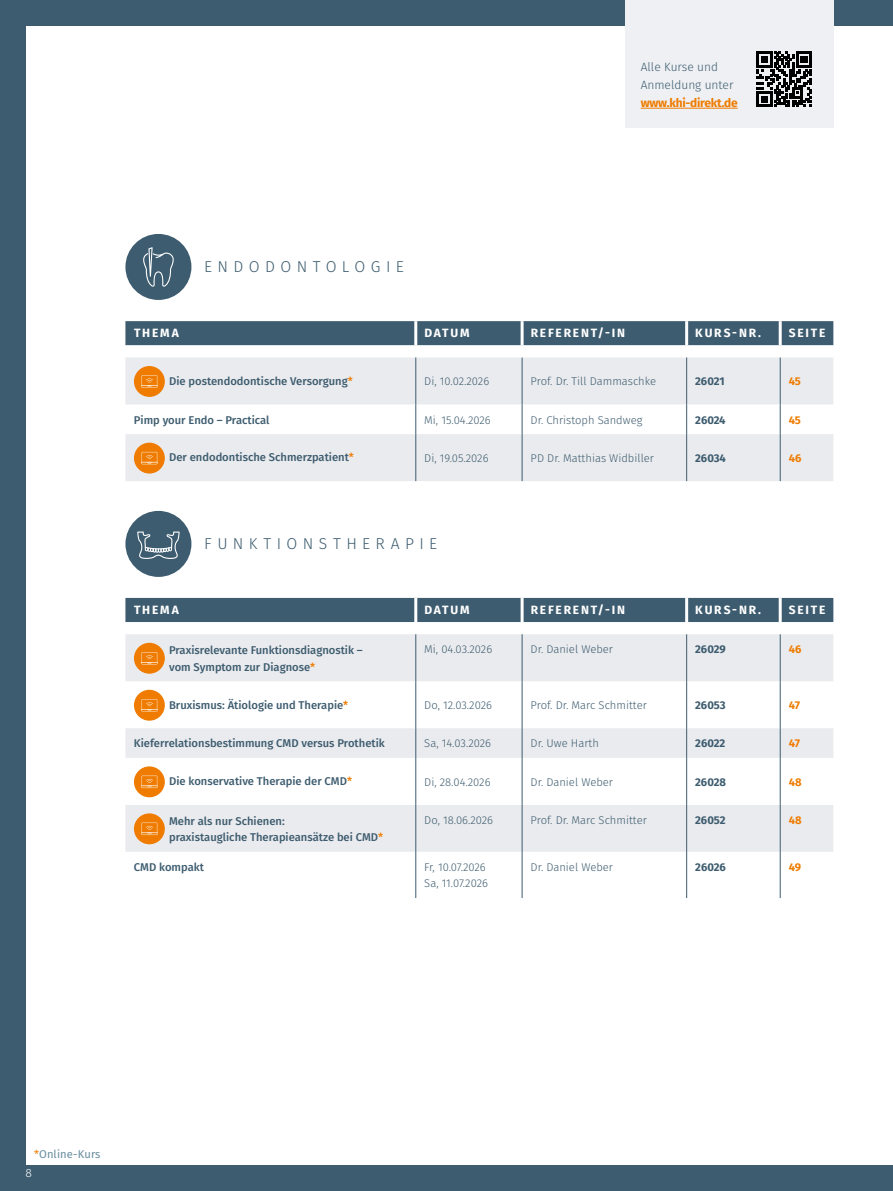
<style>
.page{position:relative;width:893px;height:1191px;background:#fff}
.page>*{position:absolute;margin:0;border:0;box-sizing:border-box;transform-origin:0 0}
.t1{font:300 15.75px "Fira Sans";letter-spacing:.34em;color:#3d5c6f}
.t2{font:700 12px "Fira Sans";letter-spacing:.15em;color:#fff}
.t3{font:300 12px/18px "Fira Sans";color:#3d5c6f}
.t4{font:700 12px "Fira Sans";letter-spacing:-.02em;color:#ef7c00}
.t5{font:300 12px "Fira Sans";color:#fff}
.t6{font:500 11.25px/16.5px "Fira Sans";color:#3d5c6f}
.t7{font:300 11.25px/16.5px "Fira Sans";color:#3d5c6f}
.t8{font:700 11.25px "Fira Sans";color:#3d5c6f}
.t9{font:700 11.25px "Fira Sans";letter-spacing:-.01em;color:#ef7c00}
.t10{font:11.25px "Fira Sans";letter-spacing:.01em;color:#698d9e}
.s1{color:#ef7c00}
</style>
<div class="page">
<div style="left:125px;top:234px;width:66px;height:66px;background:#3d5c6f;border-radius:50%"></div>
<svg style="left:143px;top:247px;width:31px;height:40px"></svg>
<div style="left:125px;top:321px;width:708px;height:24px;background:#3d5c6f"></div>
<svg style="left:125px;top:345px;width:708px;height:1px"></svg>
<svg style="left:125px;top:357px;width:708px;height:124px;fill:#eaebee"></svg>
<hr style="left:521px;top:321px;width:3px;height:24px;background:#fff">
<hr style="left:414px;top:321px;width:3px;height:24px;background:#fff">
<hr style="left:685px;top:321px;width:3px;height:24px;background:#fff">
<hr style="left:779px;top:321px;width:3px;height:24px;background:#fff">
<hr style="left:415px;top:357px;width:1px;height:47px;background:#3d5c6f">
<hr style="left:522px;top:357px;width:1px;height:47px;background:#3d5c6f">
<hr style="left:686px;top:357px;width:1px;height:47px;background:#3d5c6f">
<hr style="left:780px;top:357px;width:1px;height:47px;background:#3d5c6f">
<hr style="left:415px;top:404px;width:1px;height:30px;background:#3d5c6f">
<hr style="left:522px;top:404px;width:1px;height:30px;background:#3d5c6f">
<hr style="left:686px;top:404px;width:1px;height:30px;background:#3d5c6f">
<hr style="left:780px;top:404px;width:1px;height:30px;background:#3d5c6f">
<hr style="left:415px;top:434px;width:1px;height:47px;background:#3d5c6f">
<hr style="left:522px;top:434px;width:1px;height:47px;background:#3d5c6f">
<hr style="left:686px;top:434px;width:1px;height:47px;background:#3d5c6f">
<hr style="left:780px;top:434px;width:1px;height:47px;background:#3d5c6f">
<div style="left:134px;top:366px;width:31px;height:31px;background:#ef7c00;border-radius:50%"></div>
<svg style="left:141px;top:375px;width:17px;height:13px"></svg>
<div style="left:134px;top:442px;width:31px;height:31px;background:#ef7c00;border-radius:50%"></div>
<svg style="left:141px;top:452px;width:17px;height:12px"></svg>
<div style="left:125px;top:598px;width:708px;height:24px;background:#3d5c6f"></div>
<div style="left:125px;top:728px;width:708px;height:30px;background:#eaebee"></div>
<svg style="left:125px;top:758px;width:708px;height:140px"></svg>
<hr style="left:521px;top:598px;width:3px;height:24px;background:#fff">
<hr style="left:414px;top:598px;width:3px;height:24px;background:#fff">
<hr style="left:685px;top:598px;width:3px;height:24px;background:#fff">
<hr style="left:779px;top:598px;width:3px;height:24px;background:#fff">
<hr style="left:415px;top:681px;width:1px;height:47px;background:#3d5c6f">
<hr style="left:522px;top:681px;width:1px;height:47px;background:#3d5c6f">
<hr style="left:686px;top:681px;width:1px;height:47px;background:#3d5c6f">
<hr style="left:780px;top:681px;width:1px;height:47px;background:#3d5c6f">
<hr style="left:415px;top:728px;width:1px;height:30px;background:#3d5c6f">
<hr style="left:522px;top:728px;width:1px;height:30px;background:#3d5c6f">
<hr style="left:686px;top:728px;width:1px;height:30px;background:#3d5c6f">
<hr style="left:780px;top:728px;width:1px;height:30px;background:#3d5c6f">
<hr style="left:415px;top:758px;width:1px;height:47px;background:#3d5c6f">
<hr style="left:522px;top:758px;width:1px;height:47px;background:#3d5c6f">
<hr style="left:686px;top:758px;width:1px;height:47px;background:#3d5c6f">
<hr style="left:780px;top:758px;width:1px;height:47px;background:#3d5c6f">
<hr style="left:415px;top:805px;width:1px;height:47px;background:#3d5c6f">
<hr style="left:522px;top:805px;width:1px;height:47px;background:#3d5c6f">
<hr style="left:686px;top:805px;width:1px;height:47px;background:#3d5c6f">
<hr style="left:780px;top:805px;width:1px;height:47px;background:#3d5c6f">
<hr style="left:415px;top:852px;width:1px;height:46px;background:#3d5c6f">
<hr style="left:522px;top:852px;width:1px;height:46px;background:#3d5c6f">
<hr style="left:686px;top:852px;width:1px;height:46px;background:#3d5c6f">
<hr style="left:780px;top:852px;width:1px;height:46px;background:#3d5c6f">
<div style="left:125px;top:634px;width:708px;height:47px;background:#eaebee"></div>
<div style="left:134px;top:690px;width:31px;height:30px;background:#ef7c00;border-radius:50%"></div>
<svg style="left:141px;top:699px;width:17px;height:12px"></svg>
<div style="left:134px;top:766px;width:31px;height:31px;background:#ef7c00;border-radius:50%"></div>
<svg style="left:141px;top:775px;width:17px;height:13px"></svg>
<div style="left:134px;top:813px;width:31px;height:31px;background:#ef7c00;border-radius:50%"></div>
<svg style="left:141px;top:822px;width:17px;height:13px"></svg>
<div style="left:125px;top:511px;width:66px;height:66px;background:#3d5c6f;border-radius:50%"></div>
<svg style="left:137px;top:531px;width:43px;height:28px"></svg>
<div style="left:0;top:0;width:26px;height:1191px;background:#3d5c6f"></div>
<div style="left:0;top:0;width:893px;height:26px;background:#3d5c6f"></div>
<div style="left:0;top:1165px;width:893px;height:26px;background:#3d5c6f"></div>
<div style="left:625px;top:0;width:208px;height:127px;background:#eef0f3"></div>
<hr style="left:641px;top:108px;width:97px;height:1px;background:#ef7c00">
<svg style="left:757px;top:52px;width:55px;height:55px"></svg>
<h1 class="t1" style="left:204px;top:256px;width:201px">ENDODONTOLOGIE</h1>
<p class="t3" style="left:641px;top:58px;width:94px">Alle Kurse und<br>Anmeldung unter</p>
<p class="t4" style="left:641px;top:93px;width:99px">www.khi-direkt.de</p>
<p class="t2" style="left:134px;top:323px;width:46px">THEMA</p>
<p class="t2" style="left:424px;top:323px;width:47px">DATUM</p>
<p class="t2" style="left:531px;top:323px;width:96px">REFERENT/-IN</p>
<p class="t2" style="left:695px;top:323px;width:67px">KURS-NR.</p>
<p class="t2" style="left:789px;top:323px;width:38px">SEITE</p>
<p class="t6" style="left:169px;top:372px;width:185px">Die postendodontische Versorgung<span class="s1">*</span></p>
<p class="t7" style="left:424px;top:373px;width:66px">Di, 10.02.2026</p>
<p class="t7" style="left:531px;top:373px;width:127px">Prof. Dr. Till Dammaschke</p>
<p class="t8" style="left:695px;top:372px;width:31px">26021</p>
<p class="t9" style="left:789px;top:372px;width:14px">45</p>
<p class="t6" style="left:134px;top:411px;width:137px">Pimp your Endo – Practical</p>
<p class="t7" style="left:424px;top:411px;width:68px">Mi, 15.04.2026</p>
<p class="t7" style="left:531px;top:411px;width:113px">Dr. Christoph Sandweg</p>
<p class="t8" style="left:695px;top:410px;width:32px">26024</p>
<p class="t9" style="left:789px;top:410px;width:14px">45</p>
<p class="t6" style="left:169px;top:449px;width:186px">Der endodontische Schmerzpatient<span class="s1">*</span></p>
<p class="t7" style="left:424px;top:449px;width:66px">Di, 19.05.2026</p>
<p class="t7" style="left:531px;top:449px;width:125px">PD Dr. Matthias Widbiller</p>
<p class="t8" style="left:695px;top:448px;width:32px">26034</p>
<p class="t9" style="left:789px;top:448px;width:14px">46</p>
<h1 class="t1" style="left:204px;top:532px;width:234px">FUNKTIONSTHERAPIE</h1>
<p class="t2" style="left:134px;top:600px;width:46px">THEMA</p>
<p class="t2" style="left:424px;top:600px;width:47px">DATUM</p>
<p class="t2" style="left:531px;top:600px;width:96px">REFERENT/-IN</p>
<p class="t2" style="left:695px;top:600px;width:67px">KURS-NR.</p>
<p class="t2" style="left:789px;top:600px;width:38px">SEITE</p>
<p class="t6" style="left:169px;top:641px;width:195px">Praxisrelevante Funktionsdiagnostik – vom Symptom zur Diagnose<span class="s1">*</span></p>
<p class="t7" style="left:424px;top:641px;width:69px">Mi, 04.03.2026</p>
<p class="t7" style="left:531px;top:641px;width:84px">Dr. Daniel Weber</p>
<p class="t8" style="left:695px;top:640px;width:32px">26029</p>
<p class="t9" style="left:789px;top:640px;width:14px">46</p>
<p class="t6" style="left:169px;top:696px;width:181px">Bruxismus: Ätiologie und Therapie<span class="s1">*</span></p>
<p class="t7" style="left:424px;top:696px;width:69px">Do, 12.03.2026</p>
<p class="t7" style="left:531px;top:696px;width:118px">Prof. Dr. Marc Schmitter</p>
<p class="t8" style="left:695px;top:695px;width:32px">26053</p>
<p class="t9" style="left:789px;top:695px;width:13px">47</p>
<p class="t6" style="left:134px;top:734px;width:252px">Kieferrelationsbestimmung CMD versus Prothetik</p>
<p class="t7" style="left:424px;top:735px;width:68px">Sa, 14.03.2026</p>
<p class="t7" style="left:531px;top:735px;width:70px">Dr. Uwe Harth</p>
<p class="t8" style="left:695px;top:734px;width:32px">26022</p>
<p class="t9" style="left:789px;top:734px;width:13px">47</p>
<p class="t6" style="left:169px;top:772px;width:184px">Die konservative Therapie der CMD<span class="s1">*</span></p>
<p class="t7" style="left:424px;top:773px;width:68px">Di, 28.04.2026</p>
<p class="t7" style="left:531px;top:773px;width:84px">Dr. Daniel Weber</p>
<p class="t8" style="left:695px;top:772px;width:32px">26028</p>
<p class="t9" style="left:789px;top:772px;width:14px">48</p>
<p class="t6" style="left:169px;top:812px;width:216px">Mehr als nur Schienen:<br>praxistaugliche Therapieansätze bei CMD<span class="s1">*</span></p>
<p class="t7" style="left:424px;top:811px;width:70px">Do, 18.06.2026</p>
<p class="t7" style="left:531px;top:811px;width:118px">Prof. Dr. Marc Schmitter</p>
<p class="t8" style="left:695px;top:810px;width:32px">26052</p>
<p class="t9" style="left:789px;top:810px;width:14px">48</p>
<p class="t6" style="left:134px;top:858px;width:72px">CMD kompakt</p>
<p class="t7" style="left:424px;top:858px;width:65px">Fr, 10.07.2026<br>Sa, 11.07.2026</p>
<p class="t7" style="left:531px;top:858px;width:84px">Dr. Daniel Weber</p>
<p class="t8" style="left:695px;top:857px;width:32px">26026</p>
<p class="t9" style="left:789px;top:857px;width:14px">49</p>
<p class="t10" style="left:34px;top:1145px;width:68px"><span class="s1">*</span>Online-Kurs</p>
<p class="t5" style="left:26px;top:1164px;width:8px">8</p>
</div>
